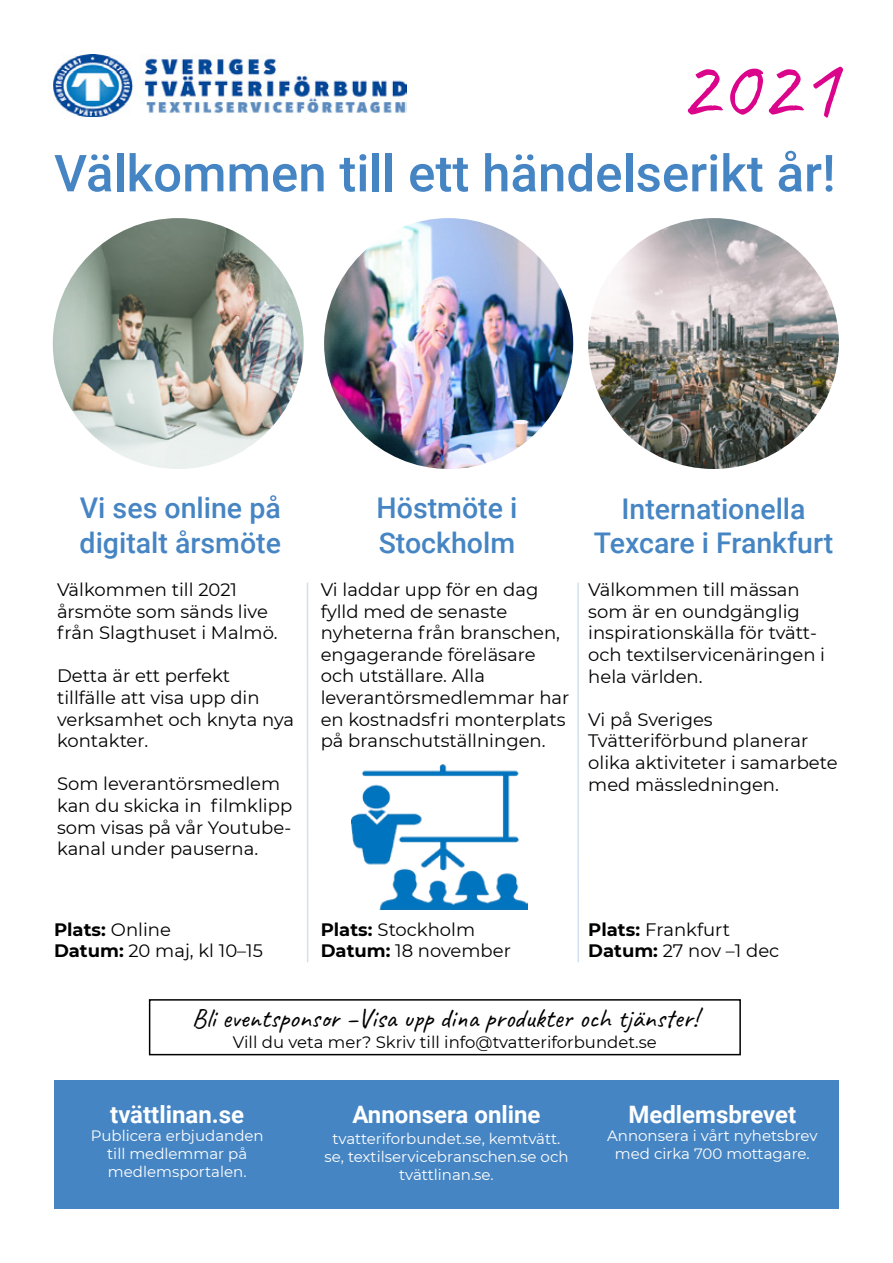
<style>
.page{position:relative;width:893px;height:1263px;background:#fff}
.page>*{position:absolute;margin:0;border:0;box-sizing:border-box;transform-origin:0 0}
.t1{font:90px "Caveat";color:#db058b}
.t2{font:500 51px "Roboto";color:#4685c3}
.t3{font:500 28.5px/34.2px "Roboto";color:#4685c3}
.t4{font:27px "Caveat";color:#000}
.t5{font:700 24px "Roboto";color:#fff}
.t6{font:18px/21.6px "Montserrat";color:#000}
.t7{font:16.5px "Montserrat";color:#000}
.t8{font:15px/18px "Montserrat";color:#fff;text-align:center}
.s1{font-weight:700}
</style>
<div class="page">
<div style="left:54px;top:1080px;width:785px;height:129px;background:#4685c3"></div>
<img style="left:54px;top:54px;width:353px;height:63px">
<img style="left:53px;top:218px;width:251px;height:251px;border-radius:125px">
<img style="left:588px;top:218px;width:251px;height:251px;border-radius:125px">
<img style="left:351px;top:764px;width:176px;height:145px">
<div style="left:149px;top:999px;width:592px;height:56px;border:2px solid #000"></div>
<hr style="left:307px;top:582px;width:1px;height:380px;background:#4685c3">
<hr style="left:577px;top:582px;width:2px;height:380px;background:#4685c3">
<img style="left:324px;top:218px;width:249px;height:251px">
<h1 class="t1" style="left:677px;top:30px;width:163px">2021</h1>
<h2 class="t2" style="left:54px;top:137px;width:783px">Välkommen till ett händelserikt år!</h2>
<h3 class="t3" style="left:80px;top:490px;width:203px">Vi ses online på digitalt årsmöte</h3>
<p class="t6" style="left:57px;top:578px;width:222px">Välkommen till 2021 årsmöte som sänds live från Slagthuset i Malmö.</p>
<p class="t6" style="left:57px;top:664px;width:239px">Detta är ett perfekt<br>tillfälle att visa upp din verksamhet och knyta nya kontakter.</p>
<p class="t6" style="left:57px;top:772px;width:237px">Som leverantörsmedlem kan du skicka in filmklipp som visas på vår Youtube&shy;kanal under pauserna.</p>
<h3 class="t3" style="left:377px;top:490px;width:142px">Höstmöte i<br>Stockholm</h3>
<p class="t6" style="left:321px;top:578px;width:250px">Vi laddar upp för en dag fylld med de senaste nyheterna från branschen, engagerande föreläsare och utställare. Alla leverantörsmedlemmar har en kostnadsfri monterplats på branschutställningen.</p>
<h3 class="t3" style="left:594px;top:490px;width:241px;text-align:center">Internationella<br>Texcare i Frankfurt</h3>
<p class="t6" style="left:588px;top:578px;width:238px">Välkommen till mässan som är en oundgänglig inspirationskälla för tvätt&shy;och textilservicenäringen i hela världen.</p>
<p class="t6" style="left:588px;top:708px;width:251px">Vi på Sveriges<br>Tvätteriförbund planerar olika aktiviteter i samarbete med mässledningen.</p>
<p class="t6" style="left:54px;top:918px;width:210px"><span class="s1">Plats:</span> Online<br><span class="s1">Datum:</span> 20 maj, kl 10–15</p>
<p class="t6" style="left:588px;top:918px;width:193px"><span class="s1">Plats:</span> Frankfurt<br><span class="s1">Datum:</span> 27 nov –1 dec</p>
<p class="t6" style="left:321px;top:918px;width:192px"><span class="s1">Plats:</span> Stockholm<br><span class="s1">Datum:</span> 18 november</p>
<h3 class="t4" style="left:192px;top:1001px;width:508px">Bli eventsponsor –Visa upp dina produkter och tjänster!</h3>
<p class="t7" style="left:233px;top:1030px;width:425px">Vill du veta mer? Skriv till info@tvatteriforbundet.se</p>
<h3 class="t5" style="left:110px;top:1097px;width:135px">tvättlinan.se</h3>
<p class="t8" style="left:91px;top:1126px;width:175px">Publicera erbjudanden till medlemmar på medlemsportalen.</p>
<h3 class="t5" style="left:352px;top:1097px;width:190px">Annonsera online</h3>
<p class="t8" style="left:324px;top:1129px;width:245px">tvatteriforbundet.se, kemtvätt. se, textilservicebranschen.se och tvättlinan.se.</p>
<h3 class="t5" style="left:628px;top:1097px;width:169px">Medlemsbrevet</h3>
<p class="t8" style="left:607px;top:1126px;width:212px">Annonsera i vårt nyhetsbrev med cirka 700 mottagare.</p>
</div>
